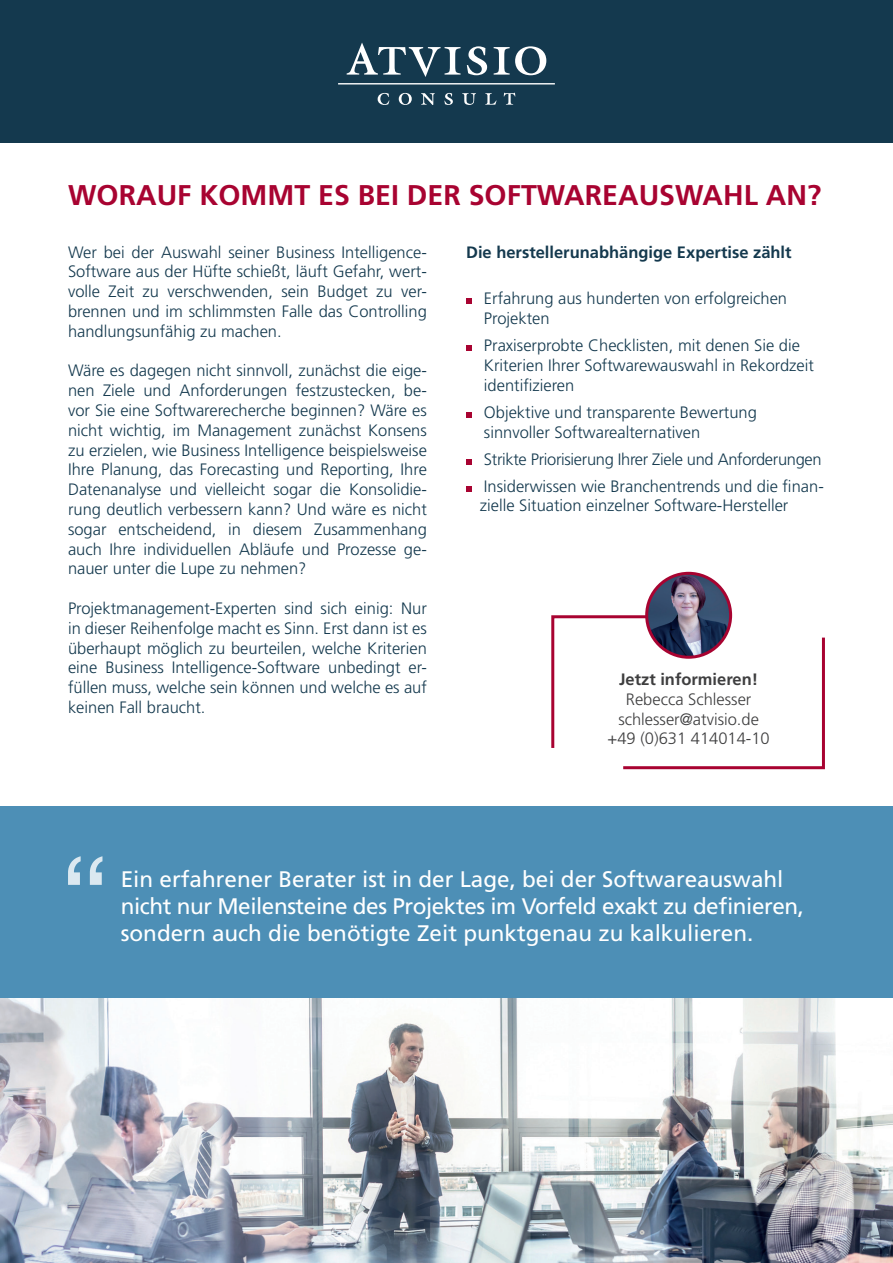
<style>
.page{position:relative;width:893px;height:1263px;background:#fff}
.page>*{position:absolute;margin:0;border:0;box-sizing:border-box;transform-origin:0 0}
.t1{font:700 28.5px "Frutiger LT Std";color:#a80331}
.t2{font:22.5px/27px "Frutiger LT Std";color:#fff}
.t3{font:300 16.5px/19.8px "Frutiger LT Std";color:#14394e;text-align:justify}
.t4{font:300 16.5px/27px "Frutiger LT Std";letter-spacing:-.02em;color:#14394e}
.t5{font:300 16.5px/19.8px "Frutiger LT Std";color:#3e3e3f;text-align:center}
.t6{font:700 16.5px "Frutiger LT Std";color:#14394e}
.t7{font:700 16.5px "Frutiger LT Std";color:#3e3e3f}
</style>
<div class="page">
<div style="left:0;top:806px;width:893px;height:192px;background:#4d8fb6"></div>
<img style="left:0;top:998px;width:893px;height:265px">
<div style="left:0;top:0;width:893px;height:142px;background:#14394e"></div>
<svg style="left:467px;top:46px;width:20px;height:29px"></svg>
<svg style="left:494px;top:46px;width:52px;height:29px"></svg>
<svg style="left:347px;top:43px;width:114px;height:34px"></svg>
<svg style="left:378px;top:93px;width:11px;height:12px"></svg>
<svg style="left:399px;top:93px;width:13px;height:12px"></svg>
<svg style="left:421px;top:93px;width:14px;height:12px"></svg>
<svg style="left:444px;top:93px;width:9px;height:12px"></svg>
<svg style="left:462px;top:93px;width:14px;height:12px"></svg>
<svg style="left:485px;top:93px;width:12px;height:12px"></svg>
<svg style="left:504px;top:93px;width:11px;height:12px"></svg>
<hr style="left:338px;top:83px;width:217px;height:1px;background:#fff">
<svg style="left:68px;top:856px;width:34px;height:29px"></svg>
<svg style="left:466px;top:299px;width:6px;height:5px"></svg>
<svg style="left:466px;top:345px;width:6px;height:6px"></svg>
<svg style="left:466px;top:412px;width:6px;height:6px"></svg>
<svg style="left:466px;top:459px;width:6px;height:6px"></svg>
<svg style="left:466px;top:486px;width:6px;height:6px"></svg>
<svg style="left:551px;top:614px;width:274px;height:156px"></svg>
<img style="left:647px;top:573px;width:84px;height:84px;border-radius:42px">
<div style="left:645px;top:572px;width:87px;height:87px;border:3px solid #a80331;border-radius:50%"></div>
<h1 class="t1" style="left:68px;top:179px;width:755px">WORAUF KOMMT ES BEI DER SOFTWAREAUSWAHL AN?</h1>
<p class="t6" style="left:466px;top:242px;width:327px">Die herstellerunabhängige Expertise zählt</p>
<p class="t3" style="left:484px;top:289px;width:305px">Erfahrung aus hunderten von erfolgreichen<br>Projekten</p>
<p class="t3" style="left:484px;top:336px;width:332px;text-align:left">Praxiserprobte Checklisten, mit denen Sie die<br>Kriterien Ihrer Softwarewauswahl in Rekordzeit identifizieren</p>
<p class="t3" style="left:484px;top:402px;width:274px">Objektive und transparente Bewertung sinnvoller Softwarealternativen</p>
<p class="t4" style="left:484px;top:446px;width:341px">Strikte Priorisierung Ihrer Ziele und Anforderungen<br>Insiderwissen wie Branchentrends und die finan-</p>
<p class="t3" style="left:480px;top:496px;width:310px">zielle Situation einzelner Software-Hersteller</p>
<p class="t3" style="left:68px;top:242px;width:360px">Wer bei der Auswahl seiner Business Intelligence-Software aus der Hüfte schießt, läuft Gefahr, wert&shy;volle Zeit zu verschwenden, sein Budget zu ver&shy;brennen und im schlimmsten Falle das Controlling handlungsunfähig zu machen.</p>
<p class="t3" style="left:68px;top:361px;width:360px">Wäre es dagegen nicht sinnvoll, zunächst die eige&shy;nen Ziele und Anforderungen festzustecken, be&shy;vor Sie eine Softwarerecherche beginnen? Wäre es nicht wichtig, im Management zunächst Konsens zu erzielen, wie Business Intelligence beispielsweise Ihre Planung, das Forecasting und Reporting, Ihre Datenanalyse und vielleicht sogar die Konsolidie&shy;rung deutlich verbessern kann? Und wäre es nicht sogar entscheidend, in diesem Zusammenhang auch Ihre individuellen Abläufe und Prozesse ge&shy;nauer unter die Lupe zu nehmen?</p>
<p class="t3" style="left:68px;top:599px;width:360px">Projektmanagement-Experten sind sich einig: Nur in dieser Reihenfolge macht es Sinn. Erst dann ist es überhaupt möglich zu beurteilen, welche Kriterien eine Business Intelligence-Software unbedingt er&shy;füllen muss, welche sein können und welche es auf keinen Fall braucht.</p>
<p class="t7" style="left:619px;top:670px;width:141px">Jetzt informieren!</p>
<p class="t5" style="left:608px;top:689px;width:164px">Rebecca Schlesser schlesser@atvisio.de +49 (0)631 414014-10</p>
<h2 class="t2" style="left:121px;top:866px;width:685px">Ein erfahrener Berater ist in der Lage, bei der Softwareauswahl nicht nur Meilensteine des Projektes im Vorfeld exakt zu definieren, sondern auch die benötigte Zeit punktgenau zu kalkulieren.</h2>
</div>
